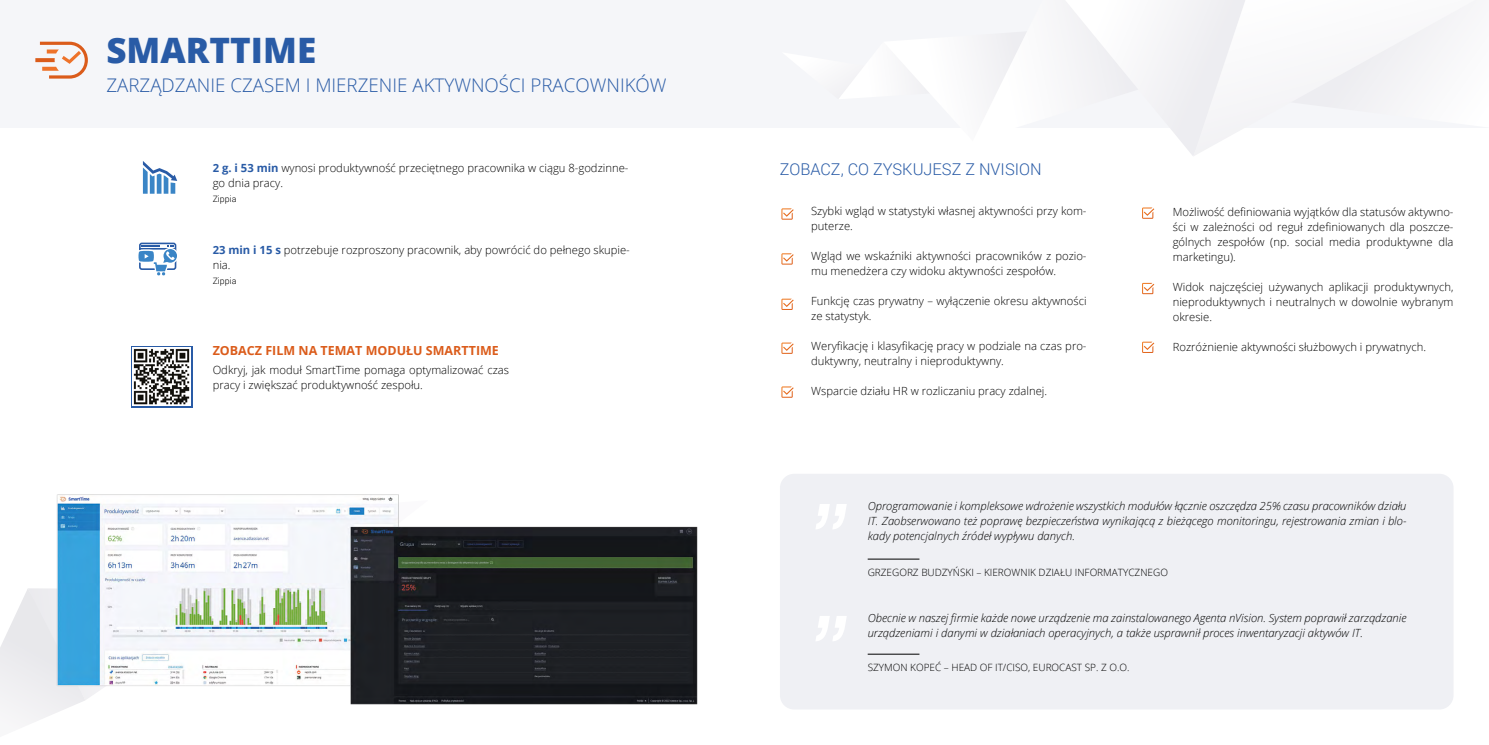
<style>
.page{position:relative;width:1489px;height:745px;background:#fff}
.page>*{position:absolute;margin:0;border:0;box-sizing:border-box;transform-origin:0 0}
.t1{font:800 35px "Open Sans";color:#295ba6}
.t2{font:300 18.75px "Open Sans";color:#295ba6}
.t3{font:300 16.25px "Roboto";color:#295ba6}
.t4{font:700 12.5px "Open Sans";color:#db5c1b}
.t5{font:300 11.25px/15px "Open Sans";color:#000}
.t6{font:italic 300 11.25px/15px "Open Sans";color:#000;text-align:justify}
.t7{font:300 10px "Open Sans";color:#000}
.t8{font:300 8.75px "Roboto";color:#000}
.s1{font-weight:700;color:#295ba6}
</style>
<div class="page">
<svg style="left:0;top:588px;width:35px;height:136px"></svg>
<div style="left:780px;top:473px;width:673px;height:236px;background:#eff0f4;border-radius:14px"></div>
<hr style="left:867px;top:558px;width:52px;height:1px;background:#000">
<svg style="left:816px;top:504px;width:30px;height:25px"></svg>
<div style="left:0;top:0;width:744px;height:128px;background:#f5f6f9"></div>
<div style="left:744px;top:0;width:744px;height:128px;background:#f5f6f9"></div>
<svg style="left:1170px;top:128px;width:73px;height:28px"></svg>
<svg style="left:35px;top:42px;width:53px;height:37px"></svg>
<img style="left:35px;top:494px;width:663px;height:228px">
<svg style="left:138px;top:242px;width:39px;height:33px"></svg>
<svg style="left:143px;top:161px;width:34px;height:32px"></svg>
<div style="left:131px;top:345px;width:61px;height:62px;background:linear-gradient(to right,#fff,#fff)"></div>
<img style="left:133px;top:347px;width:58px;height:58px">
<svg style="left:781px;top:208px;width:12px;height:11px"></svg>
<svg style="left:1142px;top:207px;width:12px;height:12px"></svg>
<svg style="left:781px;top:253px;width:12px;height:11px"></svg>
<svg style="left:781px;top:298px;width:12px;height:12px"></svg>
<svg style="left:1142px;top:283px;width:12px;height:11px"></svg>
<svg style="left:1142px;top:341px;width:12px;height:12px"></svg>
<svg style="left:781px;top:386px;width:12px;height:11px"></svg>
<svg style="left:781px;top:342px;width:12px;height:11px"></svg>
<hr style="left:867px;top:653px;width:52px;height:1px;background:#000">
<svg style="left:816px;top:616px;width:30px;height:25px"></svg>
<h1 class="t1" style="left:106px;top:23px;width:211px">SMARTTIME</h1>
<h2 class="t2" style="left:106px;top:72px;width:562px">ZARZĄDZANIE CZASEM I MIERZENIE AKTYWNOŚCI PRACOWNIKÓW</h2>
<p class="t5" style="left:213px;top:160px;width:417px"><span class="s1">2 g. i 53 min</span> wynosi produktywność przeciętnego pracownika w ciągu 8-godzinne&shy;go dnia pracy.</p>
<p class="t8" style="left:213px;top:192px;width:25px">Zippia</p>
<p class="t5" style="left:213px;top:242px;width:418px"><span class="s1">23 min i 15 s</span> potrzebuje rozproszony pracownik, aby powrócić do pełnego skupie&shy;nia.</p>
<p class="t8" style="left:213px;top:275px;width:25px">Zippia</p>
<p class="t4" style="left:213px;top:341px;width:288px">ZOBACZ FILM NA TEMAT MODUŁU SMARTTIME</p>
<p class="t5" style="left:213px;top:362px;width:298px">Odkryj, jak moduł SmartTime pomaga optymalizować czas pracy i zwiększać produktywność zespołu.</p>
<h3 class="t3" style="left:780px;top:157px;width:263px">ZOBACZ, CO ZYSKUJESZ Z NVISION</h3>
<p class="t5" style="left:811px;top:203px;width:277px">Szybki wgląd w statystyki własnej aktywności przy kom&shy;puterze.</p>
<p class="t5" style="left:811px;top:248px;width:277px">Wgląd we wskaźniki aktywności pracowników z pozio&shy;mu menedżera czy widoku aktywności zespołów.</p>
<p class="t5" style="left:811px;top:293px;width:277px">Funkcję czas prywatny – wyłączenie okresu aktywności ze statystyk.</p>
<p class="t5" style="left:811px;top:338px;width:277px">Weryfikację i klasyfikację pracy w podziale na czas pro&shy;duktywny, neutralny i nieproduktywny.</p>
<p class="t5" style="left:811px;top:383px;width:237px">Wsparcie działu HR w rozliczaniu pracy zdalnej.</p>
<p class="t5" style="left:1172px;top:204px;width:282px;text-align:justify">Możliwość definiowania wyjątków dla statusów aktywno&shy;ści w zależności od reguł zdefiniowanych dla poszcze&shy;gólnych zespołów (np. social media produktywne dla marketingu).</p>
<p class="t5" style="left:1172px;top:279px;width:282px;text-align:justify">Widok najczęściej używanych aplikacji produktywnych, nieproduktywnych i neutralnych w dowolnie wybranym okresie.</p>
<p class="t5" style="left:1172px;top:339px;width:255px">Rozróżnienie aktywności służbowych i prywatnych.</p>
<p class="t6" style="left:867px;top:497px;width:540px">Oprogramowanie i kompleksowe wdrożenie wszystkich modułów łącznie oszczędza 25% czasu pracowników działu IT. Zaobserwowano też poprawę bezpieczeństwa wynikającą z bieżącego monitoringu, rejestrowania zmian i blo&shy;kady potencjalnych źródeł wypływu danych.</p>
<p class="t7" style="left:867px;top:565px;width:302px">GRZEGORZ BUDZYŃSKI – KIEROWNIK DZIAŁU INFORMATYCZNEGO</p>
<p class="t6" style="left:867px;top:609px;width:540px">Obecnie w naszej firmie każde nowe urządzenie ma zainstalowanego Agenta nVision. System poprawił zarządzanie urządzeniami i danymi w działaniach operacyjnych, a także usprawnił proces inwentaryzacji aktywów IT.</p>
<p class="t7" style="left:867px;top:660px;width:263px">SZYMON KOPEĆ – HEAD OF IT/CISO, EUROCAST SP. Z O.O.</p>
</div>
